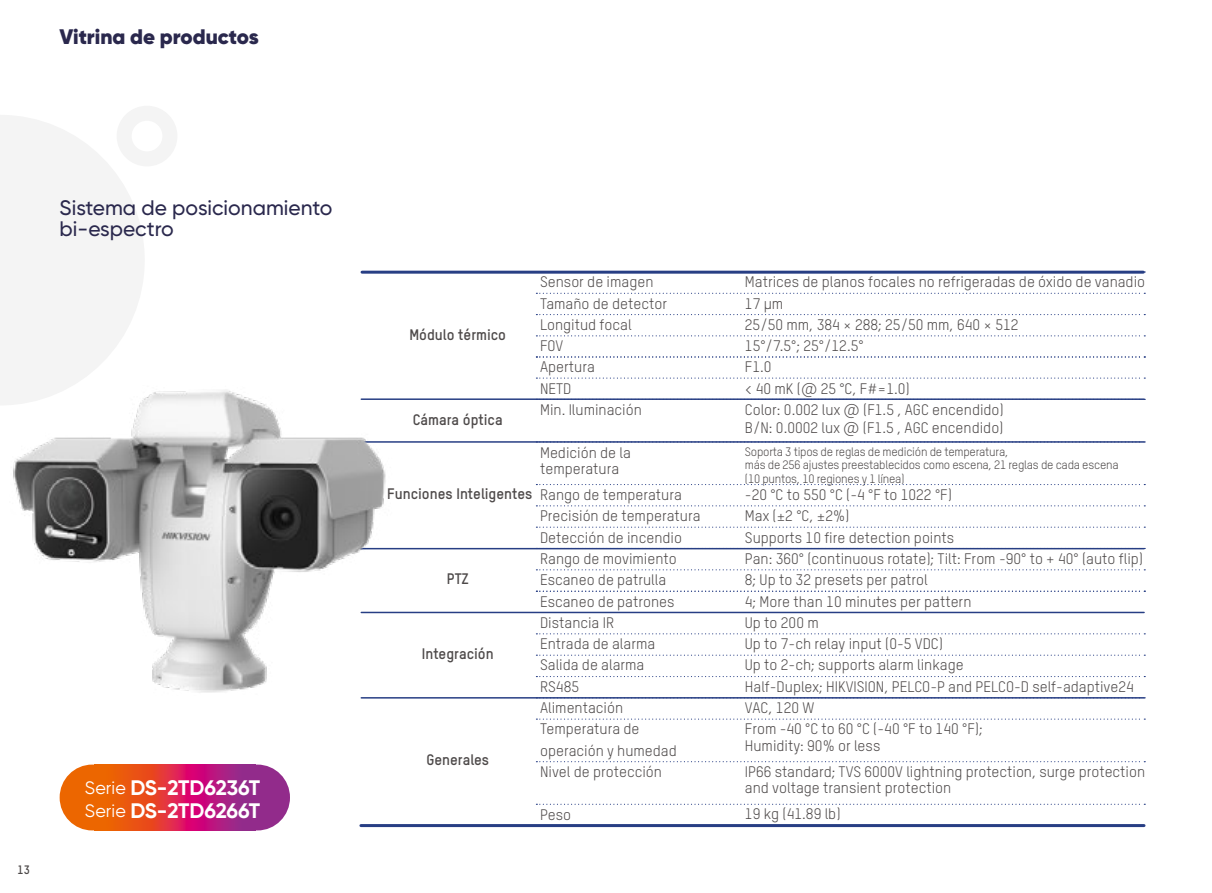
<style>
.page{position:relative;width:1212px;height:893px;background:#fff}
.page>*{position:absolute;margin:0;border:0;box-sizing:border-box;transform-origin:0 0}
.t1{font:500 21px/21px "Gilroy";color:#2a284d}
.t2{font:700 21px "Gilroy";letter-spacing:-.015em;color:#fff}
.t3{font:900 21px "Gilroy";color:#2a284d}
.t4{font:15px/21.3px "TSTARPRO";color:#4d4949}
.t5{font:700 15px "TSTARPRO";color:#4d4949}
.t6{font:12px/13.5px "TSTARPRO";letter-spacing:-.02em;color:#4d4949}
.t7{font:700 12px "TSTARPRO";color:#4d4949}
.s1{font-weight:400;font-size:18px}
</style>
<div class="page">
<svg style="left:0;top:115px;width:144px;height:270px"></svg>
<div style="left:117px;top:106px;width:60px;height:60px;border:15px solid #f4f4f4;border-radius:50%"></div>
<svg style="left:536px;top:314px;width:609px;height:1px"></svg>
<svg style="left:536px;top:761px;width:609px;height:1px"></svg>
<svg style="left:536px;top:804px;width:609px;height:1px"></svg>
<svg style="left:536px;top:719px;width:609px;height:1px"></svg>
<svg style="left:536px;top:378px;width:609px;height:1px"></svg>
<svg style="left:536px;top:293px;width:609px;height:1px"></svg>
<svg style="left:536px;top:591px;width:609px;height:1px"></svg>
<svg style="left:536px;top:569px;width:609px;height:1px"></svg>
<svg style="left:536px;top:633px;width:609px;height:1px"></svg>
<svg style="left:536px;top:655px;width:609px;height:1px"></svg>
<svg style="left:536px;top:676px;width:609px;height:1px"></svg>
<svg style="left:536px;top:356px;width:609px;height:2px"></svg>
<svg style="left:536px;top:335px;width:609px;height:1px"></svg>
<svg style="left:536px;top:484px;width:609px;height:1px"></svg>
<hr style="left:360px;top:548px;width:784px;height:1px;background:#273e84">
<hr style="left:361px;top:398px;width:783px;height:2px;background:#273e84">
<hr style="left:360px;top:441px;width:784px;height:2px;background:#273e84">
<hr style="left:361px;top:612px;width:783px;height:1px;background:#273e84">
<hr style="left:361px;top:697px;width:783px;height:2px;background:#273e84">
<hr style="left:361px;top:824px;width:783px;height:3px;background:#273e84">
<hr style="left:362px;top:271px;width:781px;height:3px;background:#273e84">
<svg style="left:536px;top:527px;width:609px;height:1px"></svg>
<svg style="left:536px;top:505px;width:609px;height:1px"></svg>
<div style="left:225px;top:765px;width:65px;height:65px;background:#922b8b;border-radius:33px"></div>
<svg style="left:98px;top:765px;width:154px;height:65px;background:#cd2c55"></svg>
<div style="left:60px;top:765px;width:65px;height:65px;background:#ec6600;border-radius:33px"></div>
<img style="left:0;top:385px;width:397px;height:308px">
<h1 class="t3" style="left:60px;top:24px;width:201px">Vitrina de productos</h1>
<h1 class="t1" style="left:60px;top:196px;width:274px">Sistema de posicionamiento bi-espectro</h1>
<p class="t7" style="left:18px;top:862px;width:14px">13</p>
<h1 class="t2" style="left:85px;top:774px;width:177px"><span class="s1">Serie</span> DS-2TD6236T</h1>
<h1 class="t2" style="left:85px;top:797px;width:177px"><span class="s1">Serie</span> DS-2TD6266T</h1>
<p class="t5" style="left:409px;top:325px;width:98px">Módulo térmico</p>
<p class="t5" style="left:413px;top:409px;width:91px">Cámara óptica</p>
<p class="t5" style="left:387px;top:483px;width:147px">Funciones Inteligentes</p>
<p class="t5" style="left:447px;top:569px;width:23px">PTZ</p>
<p class="t5" style="left:422px;top:644px;width:73px">Integración</p>
<p class="t5" style="left:426px;top:749px;width:64px">Generales</p>
<p class="t4" style="left:540px;top:271px;width:129px">Sensor de imagen<br>Tamaño de detector<br>Longitud focal<br>FOV<br>Apertura<br>NETD<br>Min. Iluminación</p>
<p class="t4" style="left:540px;top:443px;width:92px;line-height:16.5px">Medición de la temperatura</p>
<p class="t4" style="left:540px;top:483px;width:162px">Rango de temperatura<br>Precisión de temperatura<br>Detección de incendio<br>Rango de movimiento<br>Escaneo de patrulla<br>Escaneo de patrones<br>Distancia IR<br>Entrada de alarma<br>Salida de alarma<br>RS485<br>Alimentación<br>Temperatura de operación y humedad<br>Nivel de protección</p>
<p class="t4" style="left:540px;top:803px;width:33px">Peso</p>
<p class="t4" style="left:745px;top:271px;width:402px">Matrices de planos focales no refrigeradas de óxido de vanadio<br>17 μm<br>25/50 mm, 384 × 288; 25/50 mm, 640 × 512<br>15°/7.5°; 25°/12.5°<br>F1.0<br>&lt; 40 mK (@ 25 °C, F#=1.0)<br>Color: 0.002 lux @ (F1.5 , AGC encendido)</p>
<p class="t4" style="left:745px;top:416px;width:260px">B/N: 0.0002 lux @ (F1.5 , AGC encendido)</p>
<p class="t6" style="left:745px;top:444px;width:375px">Soporta 3 tipos de reglas de medición de temperatura,<br>más de 256 ajustes preestablecidos como escena, 21 reglas de cada escena (10 puntos, 10 regiones y 1 línea)</p>
<p class="t4" style="left:745px;top:483px;width:400px">-20 °C to 550 °C (-4 °F to 1022 °F)<br>Max (±2 °C, ±2%)<br>Supports 10 fire detection points<br>Pan: 360° (continuous rotate); Tilt: From -90° to + 40° (auto flip)<br>8; Up to 32 presets per patrol<br>4; More than 10 minutes per pattern<br>Up to 200 m<br>Up to 7-ch relay input (0-5 VDC)<br>Up to 2-ch; supports alarm linkage<br>Half-Duplex; HIKVISION, PELCO-P and PELCO-D self-adaptive24<br>VAC, 120 W<br>From -40 °C to 60 °C (-40 °F to 140 °F);</p>
<p class="t4" style="left:745px;top:732px;width:402px;line-height:25.8px">Humidity: 90% or less<br>IP66 standard; TVS 6000V lightning protection, surge protection</p>
<p class="t4" style="left:745px;top:774px;width:208px;line-height:25.8px">and voltage transient protection<br>19 kg (41.89 lb)</p>
</div>
